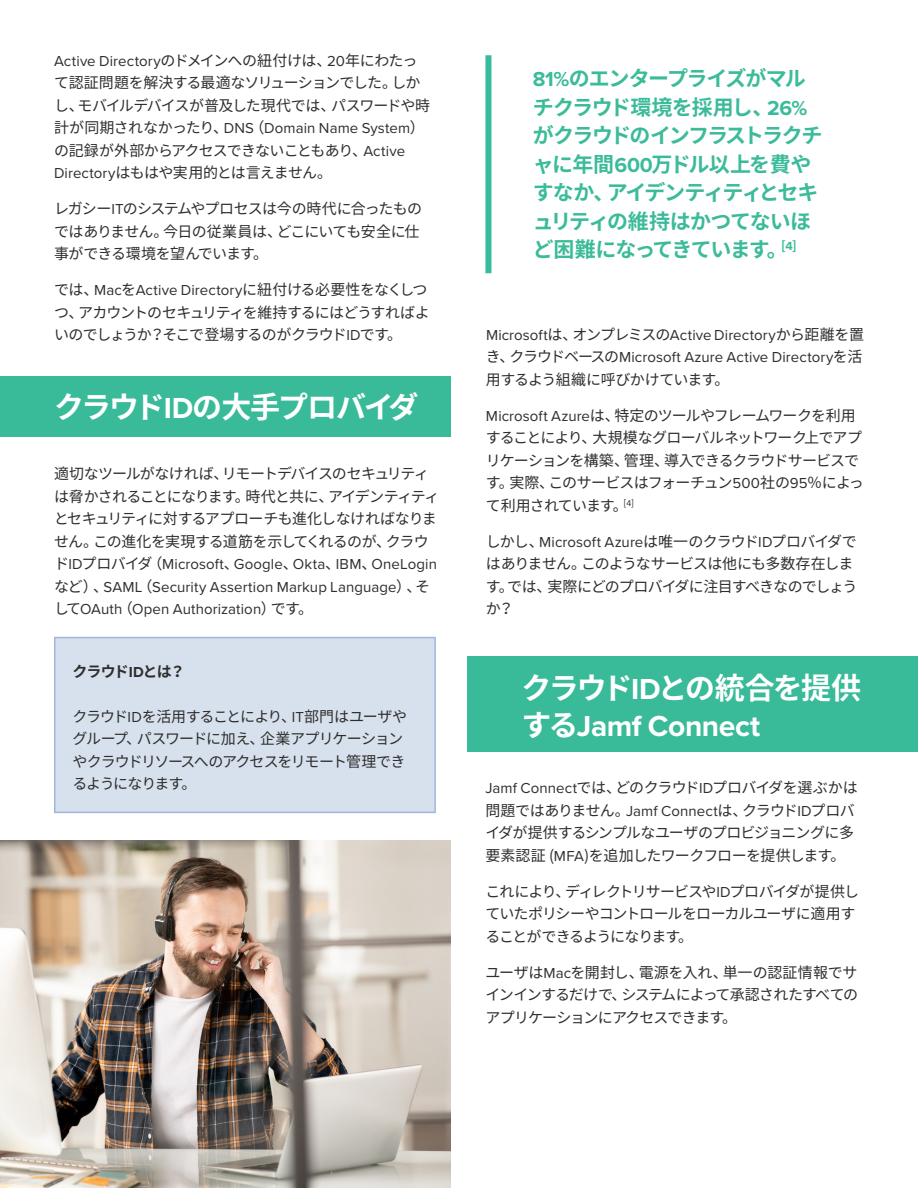
<style>
.page{position:relative;width:918px;height:1188px;background:#fff}
.page>*{position:absolute;margin:0;border:0;box-sizing:border-box;transform-origin:0 0}
.t1{font:700 30px "Noto Sans CJ Kjp";letter-spacing:-.06em;color:#fff}
.t2{font:700 30px "Proxima Nova";letter-spacing:-.015em;color:#fff}
.t3{font:700 21px/28.5px "Noto Sans CJ Kjp";letter-spacing:-.06em;color:#3bbb9a}
.t4{font:15px/22.5px "Noto Sans CJ Kjp";letter-spacing:-.055em;color:#302d2d}
.t5{font:15px/22.5px "Proxima Nova";letter-spacing:.01em;color:#302d2d}
.t6{font:700 15px "Noto Sans CJ Kjp";letter-spacing:-.07em;color:#302d2d}
.s1{font-family:"Noto Sans CJ Kjp"}
.s2{font-family:"Proxima Nova"}
</style>
<div class="page">
<img style="left:0;top:840px;width:450px;height:348px">
<div style="left:0;top:376px;width:450px;height:61px;background:#39ba99"></div>
<div style="left:54px;top:637px;width:382px;height:176px;background:#d6e1ed;border:2px solid #a2b7df"></div>
<div style="left:468px;top:657px;width:450px;height:95px;background:#39ba99"></div>
<div style="left:485px;top:55px;width:6px;height:218px;background:#37bb9a"></div>
<p class="t5" style="left:54px;top:49px;width:365px">Active Directory<span class="s1">のドメインへの紐付けは、</span>20<span class="s1">年にわたっ</span></p>
<p class="t4" style="left:54px;top:72px;width:378px">て認証問題を解決する最適なソリューションでした。しかし、モバイルデバイスが普及した現代では、パスワードや時</p>
<p class="t5" style="left:54px;top:117px;width:372px"><span class="s1">計が同期されなかったり、</span>DNS<span class="s1">（</span>Domain Name System<span class="s1">）</span></p>
<p class="t4" style="left:54px;top:140px;width:353px">の記録が外部からアクセスできないこともあり、<span class="s2">Active<br>Directory</span>はもはや実用的とは言えません。</p>
<p class="t4" style="left:54px;top:198px;width:370px">レガシー<span class="s2">IT</span>のシステムやプロセスは今の時代に合ったものではありません。今日の従業員は、どこにいても安全に仕事ができる環境を望んでいます。</p>
<p class="t5" style="left:54px;top:279px;width:375px"><span class="s1">では、</span>Mac<span class="s1">を</span>Active Directory<span class="s1">に紐付ける必要性をなくしつ</span></p>
<p class="t4" style="left:54px;top:302px;width:377px">つ、アカウントのセキュリティを維持するにはどうすればよいのでしょうか？そこで登場するのがクラウド<span class="s2">ID</span>です。</p>
<h1 class="t1" style="left:54px;top:390px;width:366px">クラウド<span class="s2">ID</span>の大手プロバイダ</h1>
<p class="t4" style="left:54px;top:463px;width:387px">適切なツールがなければ、リモートデバイスのセキュリティは脅かされることになります。時代と共に、アイデンティティとセキュリティに対するアプローチも進化しなければなりません。この進化を実現する道筋を示してくれるのが、クラウ</p>
<p class="t5" style="left:54px;top:552px;width:384px"><span class="s1">ド</span>ID<span class="s1">プロバイダ（</span>Microsoft<span class="s1">、</span>Google<span class="s1">、</span>Okta<span class="s1">、</span>IBM<span class="s1">、</span>OneLogin<span class="s1">など）、</span>SAML<span class="s1">（</span>Security Assertion Markup Language<span class="s1">）、そして</span>OAuth<span class="s1">（</span>Open Authorization<span class="s1">）です。</span></p>
<p class="t6" style="left:72px;top:663px;width:114px">クラウド<span class="s2">ID</span>とは？</p>
<p class="t4" style="left:72px;top:705px;width:336px">クラウド<span class="s2">ID</span>を活用することにより、<span class="s2">IT</span>部門はユーザやグループ、パスワードに加え、企業アプリケーションやクラウドリソースへのアクセスをリモート管理できるようになります。</p>
<h2 class="t3" style="left:533px;top:65px;width:291px"><span class="s2">81%</span>のエンタープライズがマルチクラウド環境を採用し、<span class="s2">26%</span>がクラウドのインフラストラクチャに年間<span class="s2">600</span>万ドル以上を費やすなか、アイデンティティとセキュリティの維持はかつてないほど困難になってきています。<sup>[</sup><sup>4</sup><sup>]</sup></h2>
<p class="t5" style="left:486px;top:323px;width:380px">Microsoft<span class="s1">は、オンプレミスの</span>Active Directory<span class="s1">から距離を置き、クラウドベースの</span>Microsoft Azure Active Directory<span class="s1">を活</span></p>
<p class="t4" style="left:486px;top:368px;width:245px">用するよう組織に呼びかけています。</p>
<p class="t4" style="left:486px;top:404px;width:379px"><span class="s2">Microsoft Azure</span>は、特定のツールやフレームワークを利用することにより、大規模なグローバルネットワーク上でアプリケーションを構築、管理、導入できるクラウドサービスです。実際、このサービスはフォーチュン<span class="s2">500</span>社の<span class="s2">95</span>％によって利用されています。<sup>[</sup><sup>4</sup><sup>]</sup></p>
<p class="t4" style="left:486px;top:530px;width:373px">しかし、<span class="s2">Microsoft Azure</span>は唯一のクラウド<span class="s2">ID</span>プロバイダではありません。このようなサービスは他にも多数存在します。では、実際にどのプロバイダに注目すべきなのでしょうか？</p>
<h1 class="t1" style="left:522px;top:671px;width:341px">クラウド<span class="s2">ID</span>との統合を提供</h1>
<h1 class="t2" style="left:522px;top:704px;width:240px"><span class="s1">する</span>Jamf Connect</h1>
<p class="t4" style="left:485px;top:777px;width:374px"><span class="s2">Jamf Connect</span>では、どのクラウド<span class="s2">ID</span>プロバイダを選ぶかは問題ではありません。<span class="s2">Jamf Connect</span>は、クラウド<span class="s2">ID</span>プロバイダが提供するシンプルなユーザのプロビジョニングに多要素認証 (<span class="s2">MFA</span>)を追加したワークフローを提供します。</p>
<p class="t4" style="left:485px;top:880px;width:375px">これにより、ディレクトリサービスや<span class="s2">ID</span>プロバイダが提供していたポリシーやコントロールをローカルユーザに適用することができるようになります。</p>
<p class="t4" style="left:485px;top:961px;width:374px;text-align:justify">ユーザは<span class="s2">Mac</span>を開封し、電源を入れ、単一の認証情報でサインインするだけで、システムによって承認されたすべてのアプリケーションにアクセスできます。</p>
</div>
